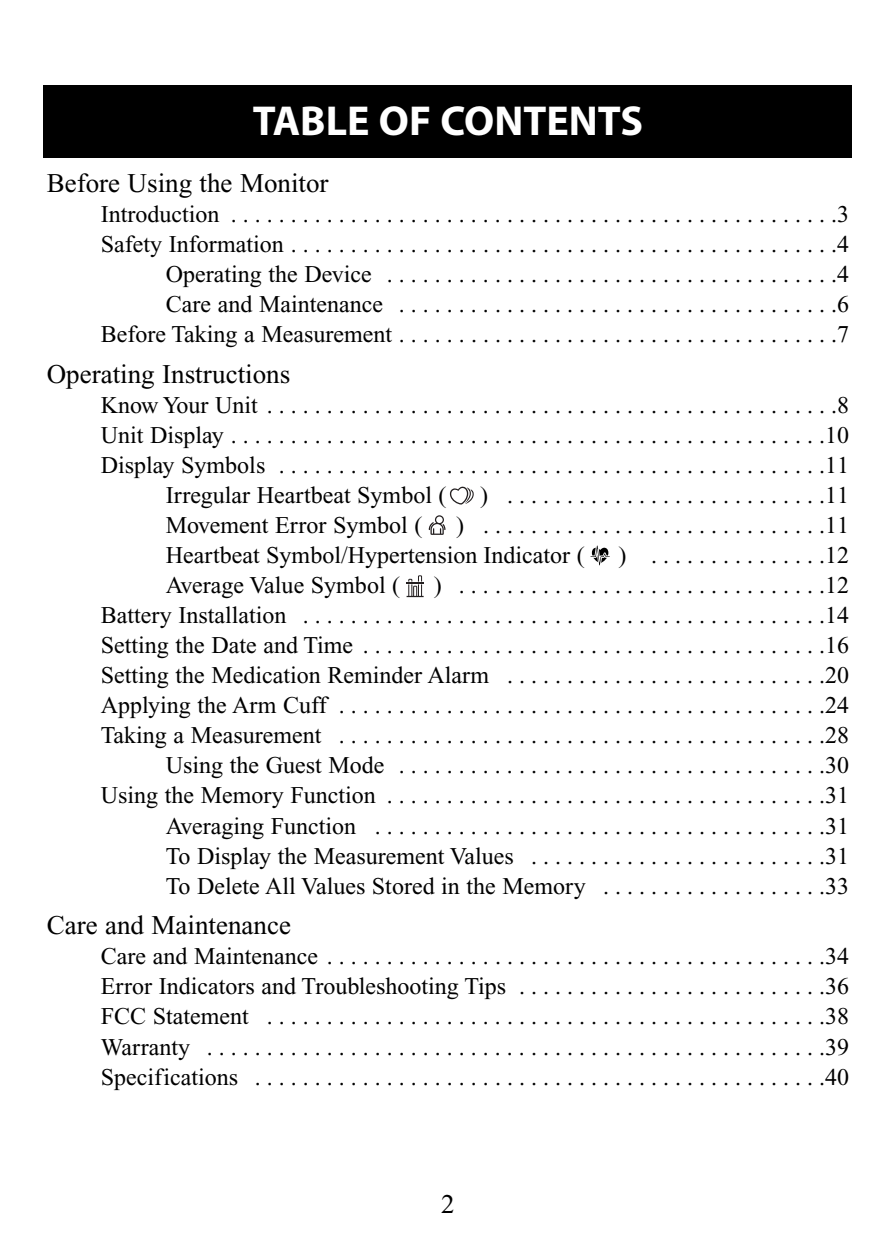
<style>
.page{position:relative;width:893px;height:1255px;background:#fff}
.page>*{position:absolute;margin:0;border:0;box-sizing:border-box;transform-origin:0 0}
.t1{font:700 42px "Myriad";color:#fff}
.t2{font:27px "Times";color:#000}
.t3{font:24px/30px "Times";color:#000;text-align:right}
</style>
<div class="page">
<svg style="left:43px;top:85px;width:809px;height:513px"></svg>
<h1 class="t1" style="left:253px;top:105px;width:392px">TABLE OF CONTENTS</h1>
<p class="t2" style="left:47px;top:173px;width:283px">Before Using the Monitor</p>
<p class="t3" style="left:101px;top:201px;width:749px">Introduction . . . . . . . . . . . . . . . . . . . . . . . . . . . . . . . . . . . . . . . . . . . . . . . . . . .3<br>Safety Information . . . . . . . . . . . . . . . . . . . . . . . . . . . . . . . . . . . . . . . . . . . . . .4<br>Operating the Device . . . . . . . . . . . . . . . . . . . . . . . . . . . . . . . . . . . . . .4<br>Care and Maintenance . . . . . . . . . . . . . . . . . . . . . . . . . . . . . . . . . . . . .6<br>Before Taking a Measurement . . . . . . . . . . . . . . . . . . . . . . . . . . . . . . . . . . . . .7</p>
<p class="t2" style="left:47px;top:364px;width:245px">Operating Instructions</p>
<p class="t3" style="left:101px;top:392px;width:749px">Know Your Unit . . . . . . . . . . . . . . . . . . . . . . . . . . . . . . . . . . . . . . . . . . . . . . . .8</p>
<p class="t3" style="left:101px;top:422px;width:749px">Unit Display . . . . . . . . . . . . . . . . . . . . . . . . . . . . . . . . . . . . . . . . . . . . . . . . . .10</p>
<p class="t3" style="left:101px;top:452px;width:749px">Display Symbols . . . . . . . . . . . . . . . . . . . . . . . . . . . . . . . . . . . . . . . . . . . . . .11</p>
<p class="t3" style="left:166px;top:482px;width:282px">Irregular Heartbeat Symbol (</p>
<p class="t3" style="left:480px;top:482px;width:370px">) . . . . . . . . . . . . . . . . . . . . . . . . . . .11</p>
<p class="t3" style="left:166px;top:512px;width:258px">Movement Error Symbol (</p>
<p class="t3" style="left:166px;top:512px;width:684px;text-align:left;text-indent:290px">) . . . . . . . . . . . . . . . . . . . . . . . . . . . . .11<br>Heartbeat Symbol/Hypertension Indicator (</p>
<p class="t3" style="left:618px;top:542px;width:232px">) . . . . . . . . . . . . . . .12</p>
<p class="t3" style="left:101px;top:572px;width:749px">) . . . . . . . . . . . . . . . . . . . . . . . . . . . . . . .12<br>Battery Installation . . . . . . . . . . . . . . . . . . . . . . . . . . . . . . . . . . . . . . . . . . . .14<br>Setting the Date and Time . . . . . . . . . . . . . . . . . . . . . . . . . . . . . . . . . . . . . . .16<br>Setting the Medication Reminder Alarm . . . . . . . . . . . . . . . . . . . . . . . . . . .20<br>Applying the Arm Cuff . . . . . . . . . . . . . . . . . . . . . . . . . . . . . . . . . . . . . . . . .24<br>Taking a Measurement . . . . . . . . . . . . . . . . . . . . . . . . . . . . . . . . . . . . . . . . .28<br>Using the Guest Mode . . . . . . . . . . . . . . . . . . . . . . . . . . . . . . . . . . . .30<br>Using the Memory Function . . . . . . . . . . . . . . . . . . . . . . . . . . . . . . . . . . . . .31<br>Averaging Function . . . . . . . . . . . . . . . . . . . . . . . . . . . . . . . . . . . . . .31<br>To Display the Measurement Values . . . . . . . . . . . . . . . . . . . . . . . . .31<br>To Delete All Values Stored in the Memory . . . . . . . . . . . . . . . . . . .33</p>
<p class="t2" style="left:47px;top:915px;width:246px">Care and Maintenance</p>
<p class="t3" style="left:101px;top:943px;width:749px;text-align:justify">Care and Maintenance . . . . . . . . . . . . . . . . . . . . . . . . . . . . . . . . . . . . . . . . . .34<br>Error Indicators and Troubleshooting Tips . . . . . . . . . . . . . . . . . . . . . . . . . .36<br>FCC Statement . . . . . . . . . . . . . . . . . . . . . . . . . . . . . . . . . . . . . . . . . . . . . . .38<br>Warranty . . . . . . . . . . . . . . . . . . . . . . . . . . . . . . . . . . . . . . . . . . . . . . . . . . . .39<br>Specifications . . . . . . . . . . . . . . . . . . . . . . . . . . . . . . . . . . . . . . . . . . . . . . . .40</p>
<p class="t3" style="left:166px;top:572px;width:236px">Average Value Symbol (</p>
<p class="t2" style="left:441px;top:1194px;width:15px">2</p>
</div>
